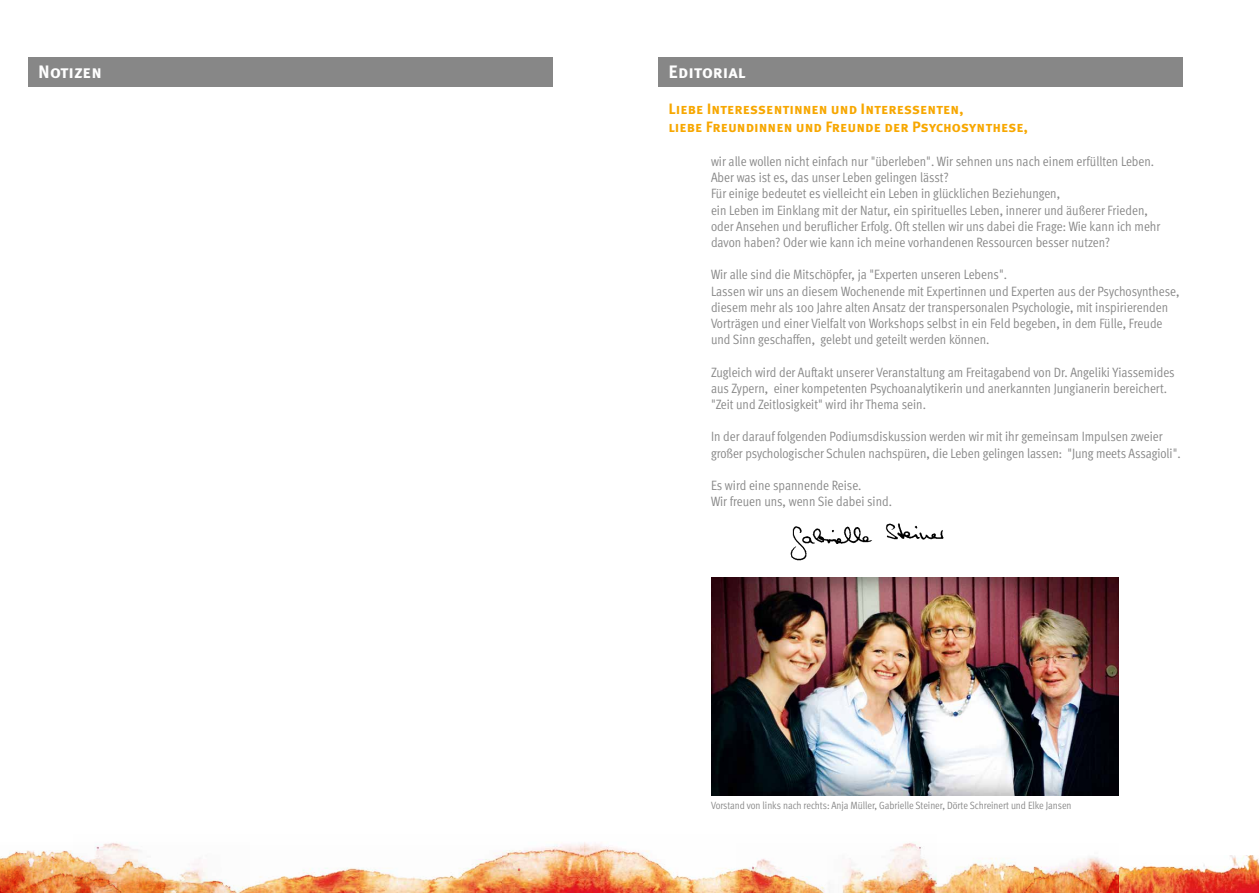
<style>
.page{position:relative;width:1259px;height:893px;background:#fff}
.page>*{position:absolute;margin:0;border:0;box-sizing:border-box;transform-origin:0 0}
.t1{font:18px "Meta Plus Bold Caps";color:#fff}
.t2{font:15px/18px "Meta Plus Bold Caps";color:#f7a700}
.t3{font:13.5px/16.2px "Meta Cond Normal";color:#878787}
.t4{font:10.5px "Meta Cond Normal";letter-spacing:-.005em;color:#878787}
</style>
<div class="page">
<img style="left:543px;top:842px;width:42px;height:51px">
<img style="left:0;top:845px;width:543px;height:48px">
<img style="left:585px;top:843px;width:151px;height:50px">
<img style="left:1118px;top:856px;width:141px;height:37px">
<img style="left:736px;top:843px;width:382px;height:50px">
<div style="left:658px;top:57px;width:525px;height:30px;background:#878787"></div>
<div style="left:28px;top:57px;width:525px;height:30px;background:#878787"></div>
<img style="left:711px;top:577px;width:407px;height:219px">
<img style="left:790px;top:523px;width:154px;height:38px">
<h1 class="t1" style="left:38px;top:61px;width:65px">Notizen</h1>
<h1 class="t1" style="left:668px;top:61px;width:79px">Editorial</h1>
<p class="t2" style="left:668px;top:100px;width:361px">Liebe Interessentinnen und Interessenten,<br>liebe Freundinnen und Freunde der Psychosynthese,</p>
<p class="t3" style="left:711px;top:153px;width:451px">wir alle wollen nicht einfach nur "überleben". Wir sehnen uns nach einem erfüllten Leben.<br>Aber was ist es, das unser Leben gelingen lässt?<br>Für einige bedeutet es vielleicht ein Leben in glücklichen Beziehungen,<br>ein Leben im Einklang mit der Natur, ein spirituelles Leben, innerer und äußerer Frieden, oder Ansehen und beruflicher Erfolg. Oft stellen wir uns dabei die Frage: Wie kann ich mehr davon haben? Oder wie kann ich meine vorhandenen Ressourcen besser nutzen?</p>
<p class="t3" style="left:711px;top:267px;width:470px">Wir alle sind die Mitschöpfer, ja "Experten unseren Lebens".<br>Lassen wir uns an diesem Wochenende mit Expertinnen und Experten aus der Psychosynthese, diesem mehr als 100 Jahre alten Ansatz der transpersonalen Psychologie, mit inspirierenden Vorträgen und einer Vielfalt von Workshops selbst in ein Feld begeben, in dem Fülle, Freude und Sinn geschaffen, gelebt und geteilt werden können.</p>
<p class="t3" style="left:711px;top:364px;width:465px">Zugleich wird der Auftakt unserer Veranstaltung am Freitagabend von Dr. Angeliki Yiassemides aus Zypern, einer kompetenten Psychoanalytikerin und anerkannten Jungianerin bereichert. "Zeit und Zeitlosigkeit" wird ihr Thema sein.</p>
<p class="t3" style="left:711px;top:429px;width:471px">In der darauf folgenden Podiumsdiskussion werden wir mit ihr gemeinsam Impulsen zweier großer psychologischer Schulen nachspüren, die Leben gelingen lassen: "Jung meets Assagioli".</p>
<p class="t3" style="left:711px;top:477px;width:182px">Es wird eine spannende Reise.<br>Wir freuen uns, wenn Sie dabei sind.</p>
<p class="t4" style="left:711px;top:799px;width:362px">Vorstand von links nach rechts: Anja Müller, Gabrielle Steiner, Dörte Schreinert und Elke Jansen</p>
</div>
